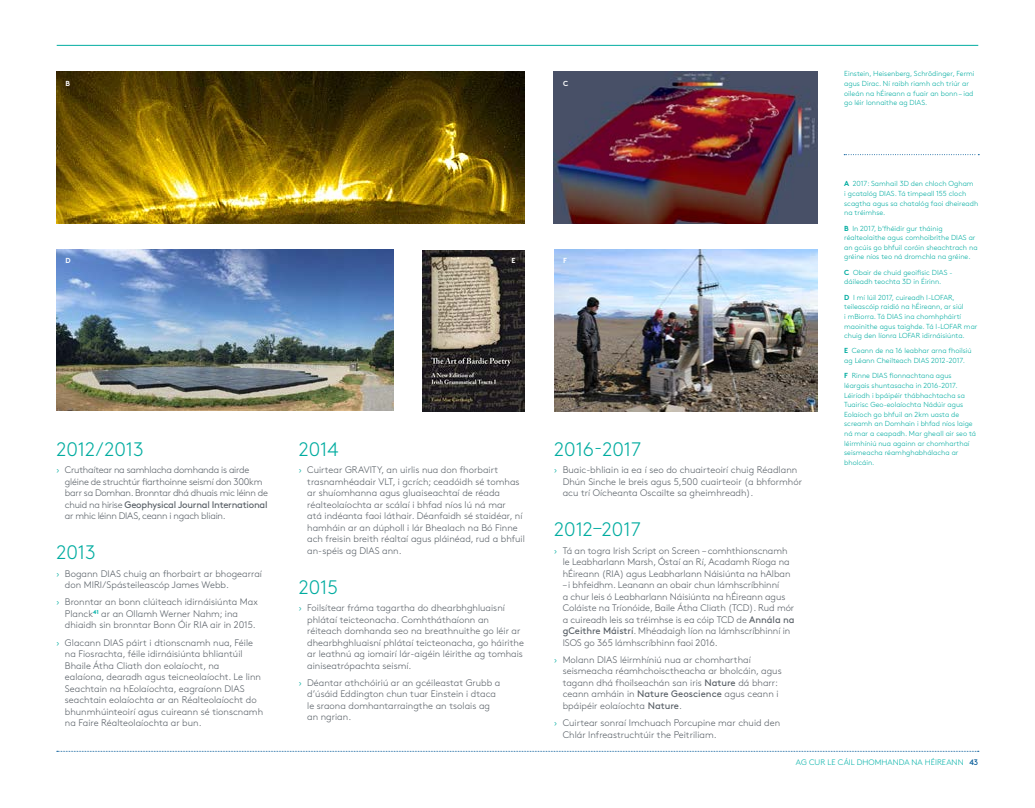
<style>
.page{position:relative;width:1035px;height:808px;background:#fff}
.page>*{position:absolute;margin:0;border:0;box-sizing:border-box;transform-origin:0 0}
.t1{font:300 19.5px "Brown";letter-spacing:-.005em;color:#00aca0}
.t2{font:300 9.5px/11.5px "Brown";color:#565d64}
.t3{font:300 9.5px/11.5px "Brown";letter-spacing:-.025em;color:#565d64}
.t4{font:300 8px "Brown";letter-spacing:.005em;color:#00b1a8}
.t5{font:300 7.3px/9.6px "Brown";color:#00aca0}
.t6{font:700 7.3px "Brown";color:#fff}
.s1{color:#00aca0}
.s2{font-weight:400}
.s3{font-weight:700}
.s4{font-weight:400;color:#005897}
</style>
<div class="page">
<img style="left:57px;top:71px;width:467px;height:153px">
<img style="left:553px;top:72px;width:264px;height:152px">
<img style="left:554px;top:249px;width:263px;height:163px">
<img style="left:57px;top:249px;width:336px;height:162px">
<img style="left:422px;top:250px;width:102px;height:162px">
<svg style="left:844px;top:154px;width:135px;height:1px"></svg>
<hr style="left:57px;top:45px;width:921px;height:1px;background:#00aca0">
<svg style="left:57px;top:751px;width:922px;height:1px"></svg>
<p class="t6" style="left:65px;top:77px;width:6px">B</p>
<p class="t6" style="left:563px;top:77px;width:7px">C</p>
<p class="t6" style="left:65px;top:255px;width:7px">D</p>
<p class="t6" style="left:511px;top:255px;width:6px">E</p>
<p class="t6" style="left:563px;top:255px;width:5px">F</p>
<h1 class="t1" style="left:56px;top:435px;width:89px">2012/2013</h1>
<p class="t3" style="left:65px;top:463px;width:205px;text-indent:-9px"><span class="s1">›</span> Cruthaítear na samhlacha domhanda is airde gléine de struchtúr fiarthoinne seismí don 300km barr sa Domhan. Bronntar dhá dhuais mic léinn de chuid na hirise <span class="s2">Geophysical Journal International </span>ar mhic léinn DIAS, ceann i ngach bliain.</p>
<h1 class="t1" style="left:56px;top:538px;width:41px">2013</h1>
<p class="t2" style="left:65px;top:567px;width:199px;text-indent:-9px"><span class="s1">›</span> Bogann DIAS chuig an fhorbairt ar bhogearraí don MIRI/Spásteileascóp James Webb.</p>
<p class="t2" style="left:65px;top:596px;width:194px;text-indent:-9px"><span class="s1">›</span> Bronntar an bonn clúiteach idirnáisiúnta Max<br>Planck<sup>41</sup> ar an Ollamh Werner Nahm; ina dhiaidh sin bronntar Bonn Óir RIA air in 2015.</p>
<p class="t2" style="left:65px;top:636px;width:200px;text-indent:-9px"><span class="s1">›</span> Glacann DIAS páirt i dtionscnamh nua, Féile na Fiosrachta, féile idirnáisiúnta bhliantúil Bhaile Átha Cliath don eolaíocht, na<br>ealaíona, dearadh agus teicneolaíocht. Le linn Seachtain na hEolaíochta, eagraíonn DIAS seachtain eolaíochta ar an Réalteolaíocht do bhunmhúinteoirí agus cuireann sé tionscnamh na Faire Réalteolaíochta ar bun.</p>
<h1 class="t1" style="left:299px;top:435px;width:41px">2014</h1>
<p class="t2" style="left:307px;top:463px;width:219px;text-indent:-9px"><span class="s1">›</span> Cuirtear GRAVITY, an uirlis nua don fhorbairt trasnamhéadair VLT, i gcrích; ceadóidh sé tomhas ar shuíomhanna agus gluaiseachtaí de réada réalteolaíochta ar scálaí i bhfad níos lú ná mar<br>atá indéanta faoi láthair. Déanfaidh sé staidéar, ní hamháin ar an dúpholl i lár Bhealach na Bó Finne ach freisin breith réaltaí agus pláinéad, rud a bhfuil an-spéis ag DIAS ann.</p>
<h1 class="t1" style="left:299px;top:573px;width:41px">2015</h1>
<p class="t2" style="left:307px;top:601px;width:218px;text-indent:-9px"><span class="s1">›</span> Foilsítear fráma tagartha do dhearbhghluaisní phlátaí teicteonacha. Comhtháthaíonn an réiteach domhanda seo na breathnuithe go léir ar dhearbhghluaisní phlátaí teicteonacha, go háirithe ar leathnú ag iomairí lár-aigéin léirithe ag tomhais ainiseatrópachta seismí.</p>
<p class="t2" style="left:307px;top:676px;width:195px;text-indent:-9px"><span class="s1">›</span> Déantar athchóiriú ar an gcéileastat Grubb a d’úsáid Eddington chun tuar Einstein i dtaca le sraona domhantarraingthe an tsolais ag an ngrian.</p>
<h1 class="t1" style="left:554px;top:435px;width:89px">2016-2017</h1>
<p class="t2" style="left:563px;top:463px;width:241px;text-indent:-9px"><span class="s1">›</span> Buaic-bhliain ia ea í seo do chuairteoirí chuig Réadlann<br>Dhún Sinche le breis agus 5,500 cuairteoir (a bhformhór acu trí Oícheanta Oscailte sa gheimhreadh).</p>
<h1 class="t1" style="left:554px;top:515px;width:88px">2012–2017</h1>
<p class="t2" style="left:563px;top:544px;width:229px;text-indent:-9px"><span class="s1">›</span> Tá an togra Irish Script on Screen – comhthionscnamh le Leabharlann Marsh, Óstaí an Rí, Acadamh Ríoga na hÉireann (RIA) agus Leabharlann Náisiúnta na hAlban</p>
<p class="t2" style="left:563px;top:578px;width:233px">– i bhfeidhm. Leanann an obair chun lámhscríbhinní<br>a chur leis ó Leabharlann Náisiúnta na hÉireann agus Coláiste na Tríonóide, Baile Átha Cliath (TCD). Rud mór a cuireadh leis sa tréimhse is ea cóip TCD de <span class="s2">Annála na gCeithre Máistrí</span>. Mhéadaigh líon na lámhscríbhinní in ISOS go 365 lámhscríbhinn faoi 2016.</p>
<p class="t2" style="left:563px;top:653px;width:220px;text-indent:-9px"><span class="s1">›</span> Molann DIAS léirmhíniú nua ar chomharthaí seismeacha réamhchoisctheacha ar bholcáin, agus tagann dhá fhoilseachán san iris <span class="s2">Nature</span> dá bharr: ceann amháin in <span class="s2">Nature Geoscience</span> agus ceann i bpáipéir eolaíochta <span class="s2">Nature</span>.</p>
<p class="t2" style="left:563px;top:716px;width:219px;text-indent:-9px"><span class="s1">›</span> Cuirtear sonraí Imchuach Porcupine mar chuid den<br>Chlár Infreastruchtúir the Peitriliam.</p>
<p class="t5" style="left:844px;top:68px;width:132px">Einstein, Heisenberg, Schrödinger, Fermi agus Dirac. Ní raibh riamh ach triúr ar oileán na hÉireann a fuair an bonn – iad go léir lonnaithe ag DIAS.</p>
<p class="t5" style="left:844px;top:179px;width:136px"><span class="s3">A</span> 2017: Samhail 3D den chloch Ogham<br>i gcatalóg DIAS. Tá timpeall 155 cloch scagtha agus sa chatalóg faoi dheireadh na tréimhse.</p>
<p class="t5" style="left:844px;top:223px;width:135px"><span class="s3">B</span> In 2017, b’fhéidir gur tháinig réalteolaithe agus comhoibrithe DIAS ar an gcúis go bhfuil coróin sheachtrach na gréine níos teo ná dromchla na gréine.</p>
<p class="t5" style="left:844px;top:267px;width:110px"><span class="s3">C</span> Obair de chuid geoifisic DIAS - dáileadh teochta 3D in Éirinn.</p>
<p class="t5" style="left:844px;top:292px;width:135px"><span class="s3">D</span> I mí Iúil 2017, cuireadh I-LOFAR, teileascóip raidió na hÉireann, ar siúl<br>i mBiorra. Tá DIAS ina chomhpháirtí maoinithe agus taighde. Tá I-LOFAR mar chuig den líonra LOFAR idirnáisiúnta.</p>
<p class="t5" style="left:844px;top:346px;width:129px"><span class="s3">E</span> Ceann de na 16 leabhar arna fhoilsiú ag Léann Cheilteach DIAS 2012-2017.</p>
<p class="t5" style="left:844px;top:371px;width:133px"><span class="s3">F</span> Rinne DIAS fionnachtana agus léargais shuntasacha in 2016-2017.<br>Léiríodh i bpáipéir thábhachtacha sa Tuairisc Geo-eolaíochta Nádúir agus Eolaíoch go bhfuil an 2km uasta de screamh an Domhain i bhfad níos laige ná mar a ceapadh. Mar gheall air seo tá léirmhíniú nua againn ar chomharthaí seismeacha réamhghabhálacha ar bholcáin.</p>
<p class="t4" style="left:796px;top:756px;width:184px">AG CUR LE CÁIL DHOMHANDA NA HÉIREANN <span class="s4">43</span></p>
</div>
